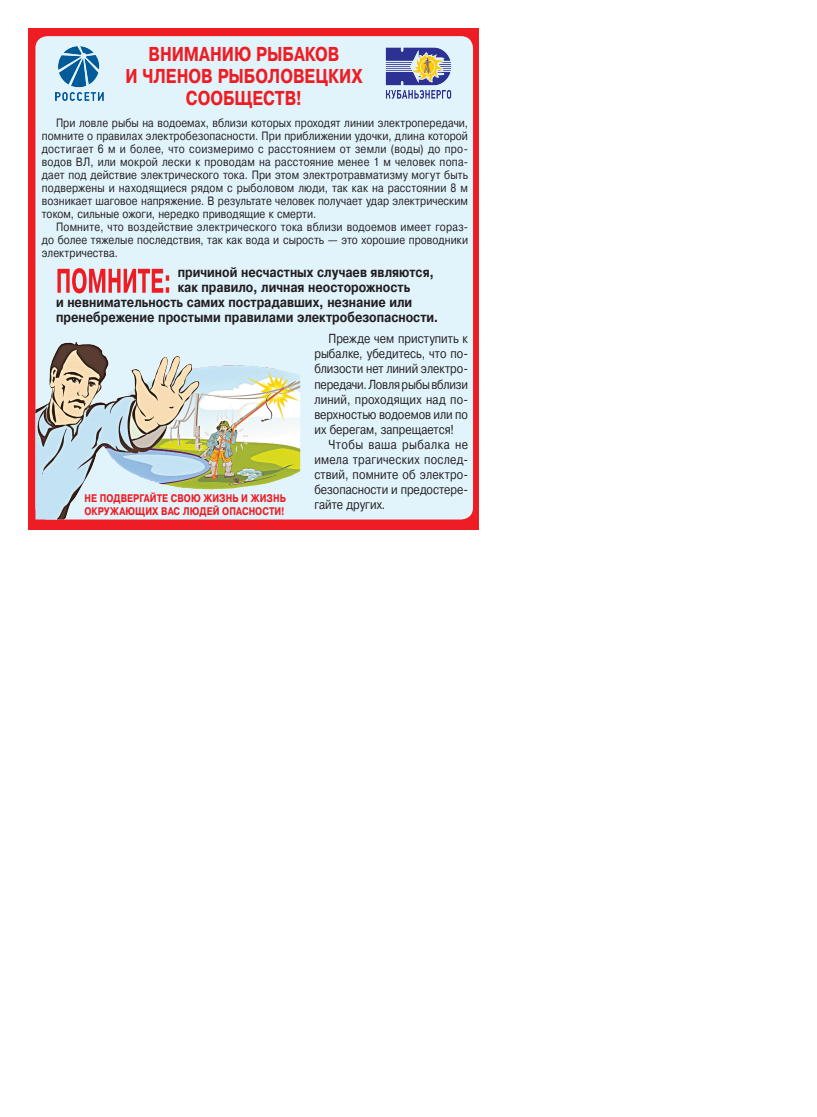
<style>
.page{position:relative;width:817px;height:1117px;background:#fff}
.page>*{position:absolute;margin:0;border:0;box-sizing:border-box;transform-origin:0 0}
._18{font:700 20px/22px "Pragmatica C";color:#ee1d23;text-align:center;scale:.8 1}
.Основной_текст{font:700 14px "Pragmatica C";color:#231f20;scale:.85 1}
.Основной_текст-2{font:13px/15.1px "Pragmatica C";color:#231f20;text-align:justify;scale:.85 1}
.Основной_текст-3{font:12px/13px "Pragmatica C";letter-spacing:.005em;color:#231f20;text-align:justify;scale:.85 1}
._18-2{font:700 11px/13px "Pragmatica C";letter-spacing:.005em;color:#ee1d23;scale:.81 1}
</style>
<div class="page">
<div style="left:28px;top:28px;width:450px;height:502px;background:#ee1d23"></div>
<div style="left:35px;top:36px;width:438px;height:483px;background:#e1f4fc;border-radius:12px"></div>
<img style="left:35px;top:341px;width:265px;height:178px">
<svg style="left:57px;top:268px;width:112px;height:25px"></svg>
<img style="left:385px;top:47px;width:66px;height:52px">
<img style="left:56px;top:47px;width:48px;height:54px">
<p class="_18" style="left:125px;top:43px;width:298px">ВНИМАНИЮ РЫБАКОВ<br>И ЧЛЕНОВ РЫБОЛОВЕЦКИХ<br>СООБЩЕСТВ!</p>
<p class="Основной_текст-3" style="left:42px;top:116px;width:503px;text-indent:14px">При ловле рыбы на водоемах, вблизи которых проходят линии электропередачи, помните о правилах электробезопасности. При приближении удочки, длина которой достигает 6 м и более, что соизмеримо с расстоянием от земли (воды) до про&shy;водов ВЛ, или мокрой лески к проводам на расстояние менее 1 м человек попа&shy;дает под действие электрического тока. При этом электротравматизму могут быть подвержены и находящиеся рядом с рыболовом люди, так как на расстоянии 8 м возникает шаговое напряжение. В результате человек получает удар электрическим током, сильные ожоги, нередко приводящие к смерти.</p>
<p class="Основной_текст-3" style="left:42px;top:220px;width:503px;text-indent:14px">Помните, что воздействие электрического тока вблизи водоемов имеет гораз&shy;до более тяжелые последствия, так как вода и сырость — это хорошие проводники электричества.</p>
<p class="Основной_текст" style="left:178px;top:265px;width:303px">причиной несчастных случаев являются,</p>
<p class="Основной_текст" style="left:178px;top:280px;width:275px">как правило, личная неосторожность</p>
<p class="Основной_текст" style="left:56px;top:295px;width:420px">и невнимательность самих пострадавших, незнание или</p>
<p class="Основной_текст" style="left:56px;top:310px;width:451px">пренебрежение простыми правилами электробезопасности.</p>
<p class="Основной_текст-2" style="left:314px;top:331px;width:182px;text-indent:14px">Прежде чем приступить к рыбалке, убедитесь, что по&shy;близости нет линий электро&shy;передачи. Ловля рыбы вблизи линий, проходящих над по&shy;верхностью водоемов или по их берегам, запрещается!</p>
<p class="Основной_текст-2" style="left:314px;top:437px;width:182px;text-indent:14px">Чтобы ваша рыбалка не имела трагических послед&shy;ствий, помните об электро&shy;безопасности и предостере&shy;гайте других.</p>
<p class="_18-2" style="left:84px;top:492px;width:250px">НЕ ПОДВЕРГАЙТЕ СВОЮ ЖИЗНЬ И ЖИЗНЬ<br>ОКРУЖАЮЩИХ ВАС ЛЮДЕЙ ОПАСНОСТИ!</p>
</div>
